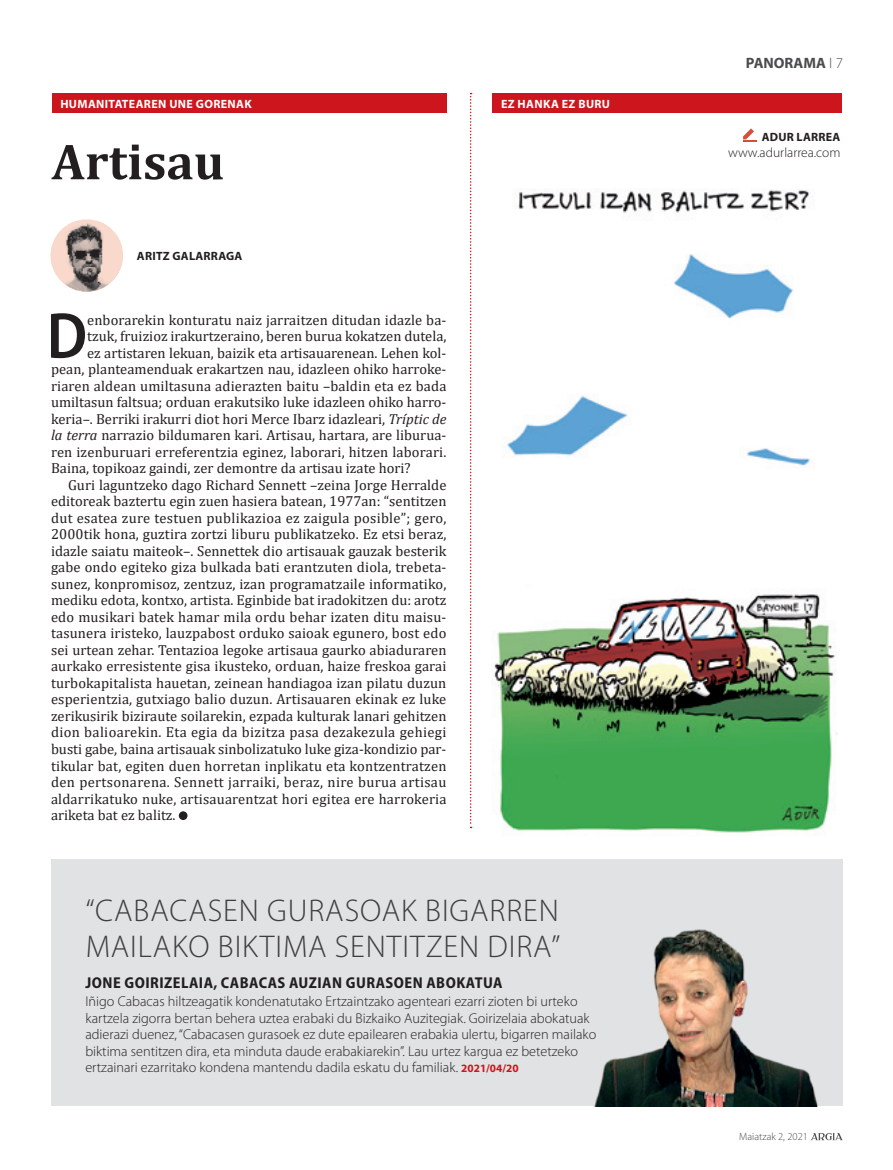
<style>
.page{position:relative;width:893px;height:1170px;background:#fff}
.page>*{position:absolute;margin:0;border:0;box-sizing:border-box;transform-origin:0 0}
.t1{font:600 semi-condensed 65.55px "Myriad Pro";color:#231f20}
.t2{font:700 51px "Cambria";color:#231f20}
.t3{font:300 31.5px "Myriad Pro";letter-spacing:.03em;color:#3e3e3f}
.t4{font:700 semi-condensed 15.75px "Myriad Pro";color:#231f20}
.t5{font:700 15px "Myriad Pro";color:#4b4c4d}
.t6{font:14.55px "Cambria";letter-spacing:.005em;color:#231f20}
.t7{font:14.55px "Cambria";letter-spacing:.025em;color:#231f20}
.t8{font:300 14.25px/16.5px "Myriad Pro";color:#231f20}
.t9{font:300 13.5px "Myriad Pro";color:#231f20}
.t10{font:700 12px "Myriad Pro";letter-spacing:.03em;color:#fff}
.t11{font:700 12px "Myriad Pro";letter-spacing:.02em;color:#231f20}
.t12{font:300 10.5px "Myriad Pro";color:#4b4c4d}
.s1{font-style:italic}
.s2{font-weight:700;font-size:11.25px;color:#cd151d}
.s3{font-weight:300}
</style>
<div class="page">
<div style="left:52px;top:94px;width:394px;height:19px;background:#cd151d"></div>
<div style="left:492px;top:94px;width:350px;height:19px;background:#cd151d"></div>
<svg style="left:470px;top:93px;width:2px;height:735px"></svg>
<svg style="left:811px;top:1133px;width:31px;height:7px"></svg>
<img style="left:494px;top:190px;width:344px;height:643px">
<svg style="left:743px;top:128px;width:13px;height:14px"></svg>
<div style="left:51px;top:859px;width:791px;height:247px;background:#e1e2e4"></div>
<img style="left:51px;top:221px;width:72px;height:71px">
<div style="left:179px;top:811px;width:9px;height:9px;background:#231f20;border-radius:50%"></div>
<img style="left:594px;top:929px;width:224px;height:177px">
<p class="t10" style="left:60px;top:96px;width:192px">HUMANITATEAREN UNE GORENAK</p>
<p class="t10" style="left:501px;top:96px;width:111px">EZ HANKA EZ BURU</p>
<h2 class="t2" style="left:52px;top:131px;width:174px">Artisau</h2>
<p class="t11" style="left:137px;top:248px;width:107px">ARITZ GALARRAGA</p>
<h1 class="t1" style="left:47px;top:294px;width:42px">D</h1>
<p class="t6" style="left:87px;top:311px;width:361px">enborarekin konturatu naiz jarraitzen ditudan idazle ba-</p>
<p class="t6" style="left:87px;top:328px;width:361px">tzuk, fruizioz irakurtzeraino, beren burua kokatzen dutela,</p>
<p class="t6" style="left:87px;top:344px;width:361px">ez artistaren lekuan, baizik eta artisauarenean. Lehen kol-</p>
<p class="t6" style="left:51px;top:361px;width:397px">pean, planteamenduak erakartzen nau, idazleen ohiko harroke-</p>
<p class="t6" style="left:51px;top:377px;width:397px">riaren aldean umiltasuna adierazten baitu –baldin eta ez bada</p>
<p class="t6" style="left:51px;top:394px;width:397px">umiltasun faltsua; orduan erakutsiko luke idazleen ohiko harro-</p>
<p class="t6" style="left:51px;top:410px;width:397px">keria–. Berriki irakurri diot hori Merce Ibarz idazleari, <span class="s1">Tríptic de</span></p>
<p class="t6" style="left:51px;top:427px;width:397px"><span class="s1">la terra</span> narrazio bildumaren kari. Artisau, hartara, are liburua-</p>
<p class="t6" style="left:51px;top:443px;width:397px">ren izenburuari erreferentzia eginez, laborari, hitzen laborari.</p>
<p class="t6" style="left:51px;top:460px;width:361px">Baina, topikoaz gaindi, zer demontre da artisau izate hori?</p>
<p class="t6" style="left:68px;top:476px;width:380px">Guri laguntzeko dago Richard Sennett –zeina Jorge Herralde</p>
<p class="t6" style="left:51px;top:493px;width:397px">editoreak baztertu egin zuen hasiera batean, 1977an: “sentitzen</p>
<p class="t6" style="left:51px;top:509px;width:397px">dut esatea zure testuen publikazioa ez zaigula posible”; gero,</p>
<p class="t6" style="left:51px;top:526px;width:397px">2000tik hona, guztira zortzi liburu publikatzeko. Ez etsi beraz,</p>
<p class="t6" style="left:51px;top:542px;width:397px">idazle saiatu maiteok–. Sennettek dio artisauak gauzak besterik</p>
<p class="t6" style="left:51px;top:559px;width:397px">gabe ondo egiteko giza bulkada bati erantzuten diola, trebeta-</p>
<p class="t6" style="left:51px;top:575px;width:397px">sunez, konpromisoz, zentzuz, izan programatzaile informatiko,</p>
<p class="t6" style="left:51px;top:592px;width:397px">mediku edota, kontxo, artista. Eginbide bat iradokitzen du: arotz</p>
<p class="t6" style="left:51px;top:608px;width:397px">edo musikari batek hamar mila ordu behar izaten ditu maisu-</p>
<p class="t6" style="left:51px;top:625px;width:397px">tasunera iristeko, lauzpabost orduko saioak egunero, bost edo</p>
<p class="t6" style="left:51px;top:641px;width:397px">sei urtean zehar. Tentazioa legoke artisaua gaurko abiaduraren</p>
<p class="t6" style="left:51px;top:658px;width:397px">aurkako erresistente gisa ikusteko, orduan, haize freskoa garai</p>
<p class="t6" style="left:51px;top:674px;width:397px">turbokapitalista hauetan, zeinean handiagoa izan pilatu duzun</p>
<p class="t6" style="left:51px;top:691px;width:397px">esperientzia, gutxiago balio duzun. Artisauaren ekinak ez luke</p>
<p class="t6" style="left:51px;top:707px;width:397px">zerikusirik biziraute soilarekin, ezpada kulturak lanari gehitzen</p>
<p class="t7" style="left:51px;top:724px;width:397px">dion balioarekin. Eta egia da bizitza pasa dezakezula gehiegi</p>
<p class="t6" style="left:51px;top:740px;width:397px">busti gabe, baina artisauak sinbolizatuko luke giza-kondizio par-</p>
<p class="t6" style="left:51px;top:757px;width:397px">tikular bat, egiten duen horretan inplikatu eta kontzentratzen</p>
<p class="t7" style="left:51px;top:773px;width:397px">den pertsonarena. Sennett jarraiki, beraz, nire burua artisau</p>
<p class="t6" style="left:51px;top:790px;width:397px">aldarrikatuko nuke, artisauarentzat hori egitea ere harrokeria</p>
<p class="t6" style="left:51px;top:806px;width:126px">ariketa bat ez balitz.</p>
<h3 class="t3" style="left:85px;top:891px;width:356px">“cabacasen gu rasoak biga</h3>
<h3 class="t3" style="left:490px;top:891px;width:71px">rren</h3>
<h3 class="t3" style="left:86px;top:927px;width:207px">mai lako bi ktima</h3>
<h3 class="t3" style="left:335px;top:927px;width:227px">sentitzen di ra”</h3>
<p class="t4" style="left:86px;top:972px;width:10px">JONE</p>
<p class="t4" style="left:124px;top:972px;width:9px">GOIRIZELAIA</p>
<p class="t4" style="left:213px;top:972px;width:86px">, CABACAS AUZIAN</p>
<p class="t4" style="left:346px;top:972px;width:11px">GURASOEN</p>
<p class="t4" style="left:426px;top:972px;width:11px">ABOKATUA</p>
<p class="t8" style="left:85px;top:992px;width:512px">Iñigo Cabacas hiltzeagatik kondenatutako Ertzaintzako agenteari ezarri zioten bi urteko kartzela zigorra bertan behera uztea erabaki du Bizkaiko Auzitegiak. Goirizelaia abokatuak adierazi duenez, “Cabacasen gurasoek ez dute epailearen erabakia ulertu, bigarren mailako biktima sentitzen dira, eta minduta daude erabakiarekin”. Lau urtez kargua ez betetzeko ertzainari ezarritako kondena mantendu dadila eskatu du familiak. <span class="s2">2021/04/20</span></p>
<p class="t5" style="left:746px;top:53px;width:39px">PANORA</p>
<p class="t5" style="left:803px;top:53px;width:41px">MA <span class="s3">І 7</span></p>
<p class="t11" style="left:762px;top:129px;width:44px">ADUR LARREA</p>
<p class="t9" style="left:728px;top:145px;width:114px">www.adurlarrea.com</p>
<p class="t12" style="left:739px;top:1130px;width:70px">Maiatzak 2, 2021</p>
</div>
